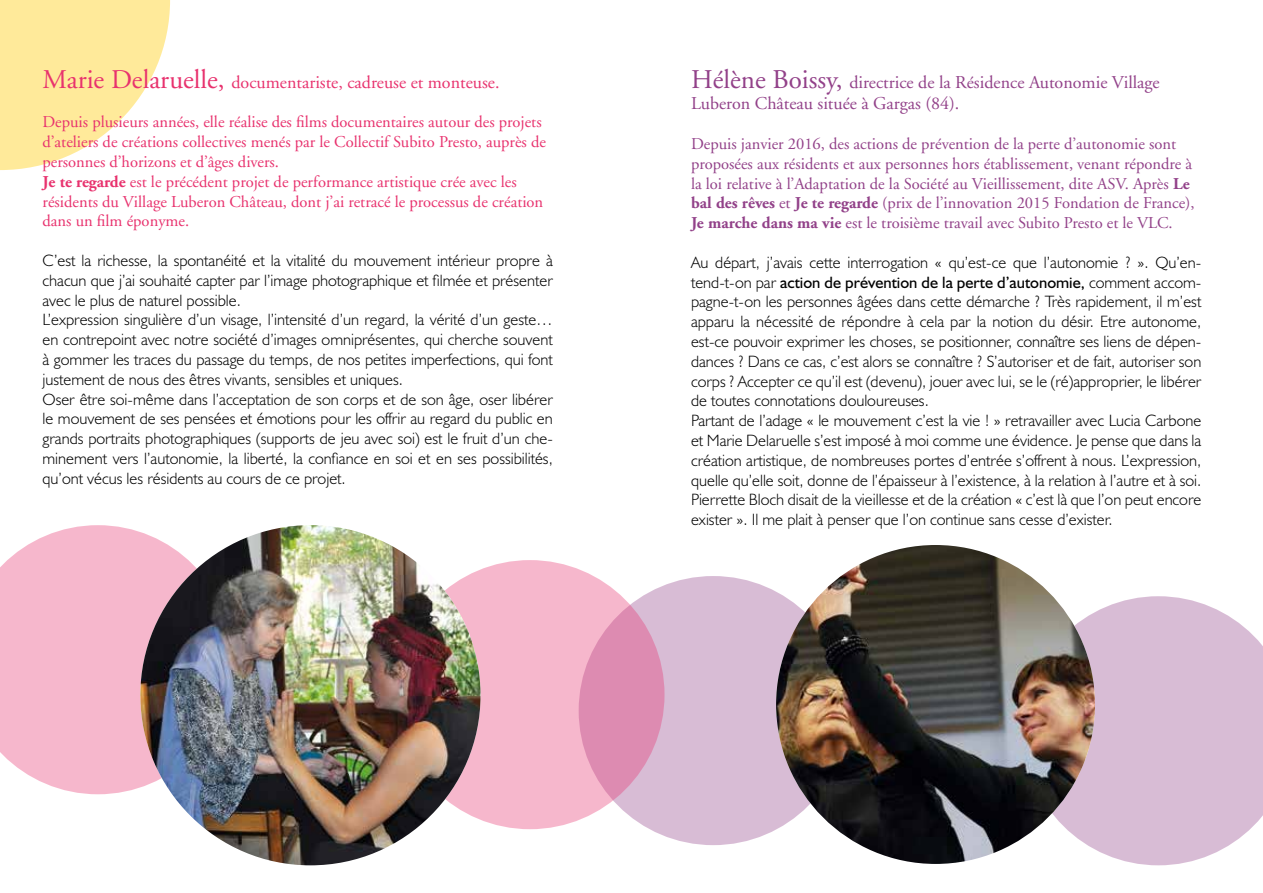
<style>
.page{position:relative;width:1263px;height:893px;background:#fff}
.page>*{position:absolute;margin:0;border:0;box-sizing:border-box;transform-origin:0 0}
.t1{font:18px/21.6px "Adobe Garamond";color:#924189}
.t2{font:18px "Adobe Garamond";color:#e8326e}
.t3{font:300 16.5px/19.8px "Humanist 521 BT";color:#000}
.t4{font:16.5px/19.8px "Adobe Garamond";color:#924189}
.t5{font:16.5px/19.8px "Adobe Garamond";color:#e8326e}
.s1{font-size:27px}
.s2{font-weight:700}
.s3{font-weight:400}
</style>
<div class="page">
<svg style="left:0;top:0;width:170px;height:170px"></svg>
<svg style="left:1025px;top:596px;width:238px;height:269px;background:#ddc4da"></svg>
<div style="left:579px;top:576px;width:269px;height:269px;background:#d8bcd5;border-radius:50%"></div>
<svg style="left:0;top:525px;width:224px;height:269px;background:#f7bfd1"></svg>
<svg style="left:395px;top:560px;width:269px;height:269px;background:#efabc4"></svg>
<img style="left:140px;top:525px;width:340px;height:340px;border-radius:170px">
<img style="left:776px;top:545px;width:319px;height:319px;border-radius:159px">
<p class="t2" style="left:43px;top:72px;width:458px"><span class="s1">Marie Delaruelle,</span> documentariste, cadreuse et monteuse.</p>
<p class="t5" style="left:43px;top:113px;width:505px">Depuis plusieurs années, elle réalise des films documentaires autour des projets d’ateliers de créations collectives menés par le Collectif Subito Presto, auprès de personnes d’horizons et d’âges divers.<br><span class="s2">Je te regarde</span> est le précédent projet de performance artistique crée avec les résidents du Village Luberon Château, dont j’ai retracé le processus de création dans un film éponyme.</p>
<p class="t3" style="left:43px;top:250px;width:512px">C’est la richesse, la spontanéité et la vitalité du mouvement intérieur propre à chacun que j’ai souhaité capter par l’image photographique et filmée et présenter avec le plus de naturel possible.<br>L’expression singulière d’un visage, l’intensité d’un regard, la vérité d’un geste… en contrepoint avec notre société d’images omniprésentes, qui cherche souvent à gommer les traces du passage du temps, de nos petites imperfections, qui font justement de nous des êtres vivants, sensibles et uniques.<br>Oser être soi-même dans l’acceptation de son corps et de son âge, oser libérer le mouvement de ses pensées et émotions pour les offrir au regard du public en grands portraits photographiques (supports de jeu avec soi) est le fruit d’un che&shy;minement vers l’autonomie, la liberté, la confiance en soi et en ses possibilités, qu’ont vécus les résidents au cours de ce projet.</p>
<p class="t1" style="left:691px;top:72px;width:470px"><span class="s1">Hélène Boissy,</span> directrice de la Résidence Autonomie Village<br>Luberon Château située à Gargas (84).</p>
<p class="t4" style="left:691px;top:134px;width:505px">Depuis janvier 2016, des actions de prévention de la perte d’autonomie sont proposées aux résidents et aux personnes hors établissement, venant répondre à la loi relative à l’Adaptation de la Société au Vieillissement, dite ASV. Après <span class="s2">Le bal des rêves</span> et <span class="s2">Je te regarde</span> (prix de l’innovation 2015 Fondation de France), <span class="s2">Je marche dans ma vie</span> est le troisième travail avec Subito Presto et le VLC.</p>
<p class="t3" style="left:691px;top:252px;width:512px">Au départ, j’avais cette interrogation « qu’est-ce que l’autonomie ? ». Qu’en&shy;tend-t-on par <span class="s3">action de prévention de la perte d’autonomie,</span> comment accom&shy;pagne-t-on les personnes âgées dans cette démarche ? Très rapidement, il m’est apparu la nécessité de répondre à cela par la notion du désir. Etre autonome, est-ce pouvoir exprimer les choses, se positionner, connaître ses liens de dépen&shy;dances ? Dans ce cas, c’est alors se connaître ? S’autoriser et de fait, autoriser son corps ? Accepter ce qu’il est (devenu), jouer avec lui, se le (ré)approprier, le libérer de toutes connotations douloureuses.<br>Partant de l’adage « le mouvement c’est la vie ! » retravailler avec Lucia Carbone et Marie Delaruelle s’est imposé à moi comme une évidence. Je pense que dans la création artistique, de nombreuses portes d’entrée s’offrent à nous. L’expression, quelle qu’elle soit, donne de l’épaisseur à l’existence, à la relation à l’autre et à soi.<br>Pierrette Bloch disait de la vieillesse et de la création « c’est là que l’on peut encore exister ». Il me plait à penser que l’on continue sans cesse d’exister.</p>
</div>
